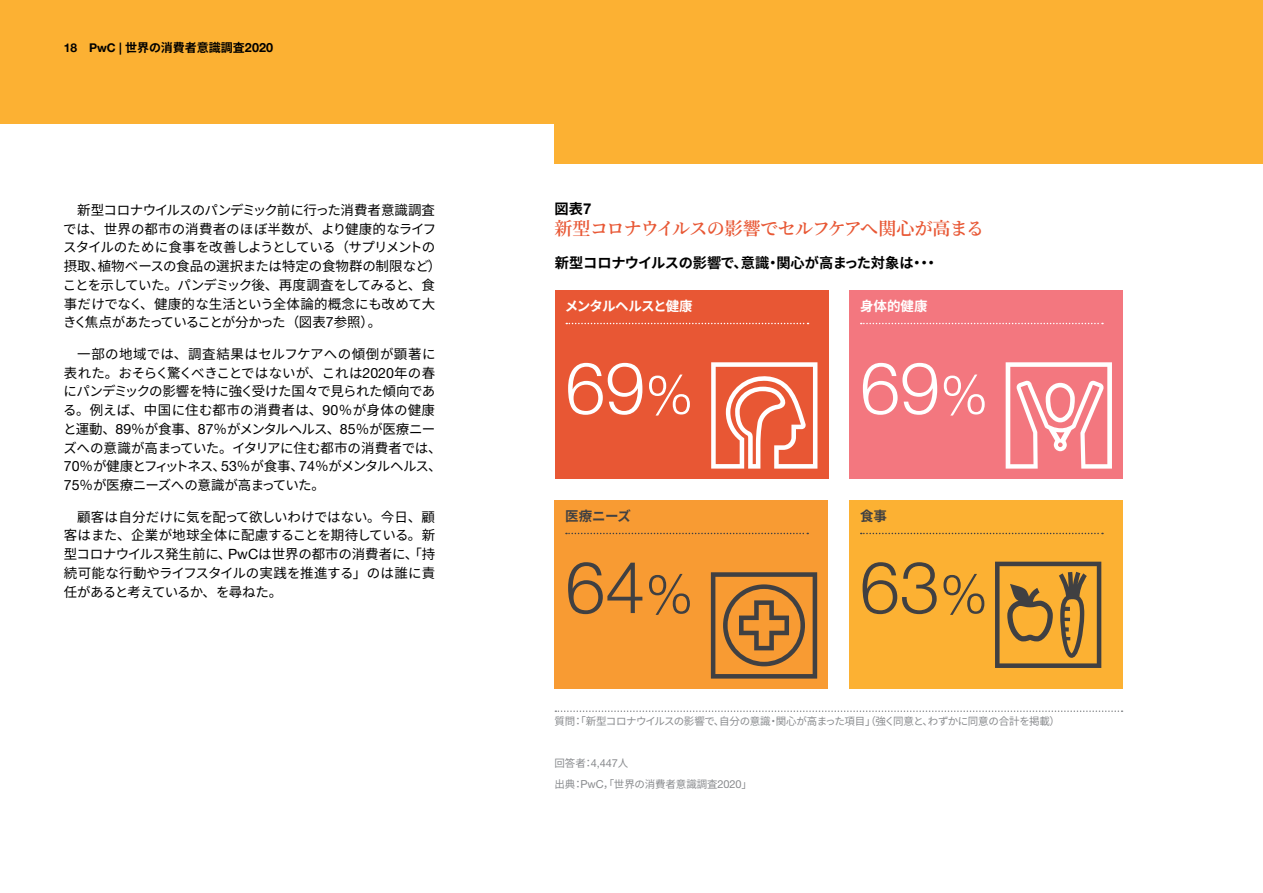
<style>
.page{position:relative;width:1263px;height:893px;background:#fff}
.page>*{position:absolute;margin:0;border:0;box-sizing:border-box;transform-origin:0 0}
.t1{font:300 72px "Helvetica Neue LT Pro";color:#fff}
.t2{font:300 72px "Helvetica Neue LT Pro";color:#404042}
.t3{font:600 18px "Noto Serif CJ Kjp";letter-spacing:-.035em;color:#e85734}
.t4{font:700 14.25px "Noto Sans CJ Kjp";letter-spacing:-.015em;color:#000}
.t5{font:13.5px/18.8px "Noto Sans CJ Kjp";letter-spacing:-.02em;color:#000}
.t6{font:700 13.5px "Noto Sans CJ Kjp";letter-spacing:-.07em;color:#fff}
.t7{font:700 13.5px "Noto Sans CJ Kjp";color:#404042}
.t8{font:700 13.5px "Noto Sans CJ Kjp";letter-spacing:-.03em;color:#fff}
.t9{font:700 12px "Noto Sans CJ Kjp";color:#000}
.t10{font:10.5px/21.1px "Noto Sans CJ Kjp";letter-spacing:-.025em;color:#898b8e}
.s1{font-family:"Helvetica Neue LT Pro"}
.s2{font-family:"Helvetica Neue LT Pro";font-size:12.6px}
.s3{font-family:"Helvetica Neue LT Pro";font-size:14.1px}
.s4{font-family:"Helvetica Neue LT Pro";font-size:15px}
.s5{font-size:54px}
.s6{font-family:"Helvetica Neue LT Pro";font-size:10.95px}
</style>
<div class="page">
<div style="left:0;top:0;width:849px;height:123px;background:#fcb133"></div>
<div style="left:555px;top:0;width:708px;height:164px;background:#fcb133"></div>
<div style="left:555px;top:291px;width:273px;height:188px;background:#e85734"></div>
<div style="left:849px;top:291px;width:273px;height:188px;background:#f3777f"></div>
<div style="left:555px;top:500px;width:273px;height:189px;background:#f89b33"></div>
<svg style="left:711px;top:362px;width:106px;height:107px"></svg>
<svg style="left:566px;top:323px;width:242px;height:1px"></svg>
<svg style="left:566px;top:533px;width:242px;height:1px"></svg>
<svg style="left:861px;top:323px;width:242px;height:1px"></svg>
<svg style="left:711px;top:572px;width:106px;height:107px"></svg>
<svg style="left:1006px;top:362px;width:106px;height:107px"></svg>
<div style="left:849px;top:500px;width:273px;height:189px;background:#fcb133"></div>
<svg style="left:861px;top:533px;width:242px;height:1px"></svg>
<svg style="left:995px;top:562px;width:106px;height:106px"></svg>
<svg style="left:555px;top:710px;width:567px;height:2px"></svg>
<p class="t9" style="left:64px;top:41px;width:211px"><span class="s1">18 PwC |</span> 世界の消費者意識調査<span class="s2">2020</span></p>
<p class="t5" style="left:63px;top:201px;width:380px;text-indent:14px">新型コロナウイルスのパンデミック前に行った消費者意識調査では、世界の都市の消費者のほぼ半数が、より健康的なライフスタイルのために食事を改善しようとしている（サプリメントの摂取、植物ベースの食品の選択または特定の食物群の制限など）ことを示していた。パンデミック後、再度調査をしてみると、食事だけでなく、健康的な生活という全体論的概念にも改めて大きく焦点があたっていることが分かった（図表<span class="s3">7</span>参照）。</p>
<p class="t5" style="left:63px;top:345px;width:380px;text-indent:14px">一部の地域では、調査結果はセルフケアへの傾倒が顕著に表れた。おそらく驚くべきことではないが、これは<span class="s3">2020</span>年の春にパンデミックの影響を特に強く受けた国々で見られた傾向である。例えば、中国に住む都市の消費者は、<span class="s3">90</span>％が身体の健康と運動、<span class="s3">89</span>％が食事、<span class="s3">87</span>％がメンタルヘルス、<span class="s3">85</span>％が医療ニーズへの意識が高まっていた。イタリアに住む都市の消費者では、<span class="s3">70</span>％が健康とフィットネス、<span class="s3">53</span>％が食事、<span class="s3">74</span>％がメンタルヘルス、<span class="s3">75</span>％が医療ニーズへの意識が高まっていた。</p>
<p class="t5" style="left:64px;top:508px;width:373px;text-align:justify;text-indent:14px">顧客は自分だけに気を配って欲しいわけではない。今日、顧客はまた、企業が地球全体に配慮することを期待している。新型コロナウイルス発生前に、<span class="s3">PwC</span>は世界の都市の消費者に、「持続可能な行動やライフスタイルの実践を推進する」のは誰に責任があると考えているか、を尋ねた。</p>
<p class="t4" style="left:555px;top:201px;width:38px">図表<span class="s4">7</span></p>
<h2 class="t3" style="left:555px;top:218px;width:431px">新型コロナウイルスの影響でセルフケアへ関心が高まる</h2>
<p class="t4" style="left:555px;top:255px;width:385px">新型コロナウイルスの影響で、意識・関心が高まった対象は・・・</p>
<p class="t6" style="left:565px;top:298px;width:129px">メンタルヘルスと健康</p>
<p class="t8" style="left:860px;top:298px;width:69px">身体的健康</p>
<h1 class="t1" style="left:565px;top:344px;width:130px">69<span class="s5">%</span></h1>
<h1 class="t1" style="left:860px;top:344px;width:130px">69<span class="s5">%</span></h1>
<p class="t7" style="left:565px;top:508px;width:67px">医療ニーズ</p>
<p class="t7" style="left:860px;top:508px;width:28px">食事</p>
<h1 class="t2" style="left:565px;top:543px;width:130px">64<span class="s5">%</span></h1>
<h1 class="t2" style="left:860px;top:543px;width:130px">63<span class="s5">%</span></h1>
<p class="t10" style="left:555px;top:710px;width:507px">質問：「新型コロナウイルスの影響で、自分の意識・関心が高まった項目」（強く同意と、わずかに同意の合計を掲載）</p>
<p class="t10" style="left:555px;top:753px;width:199px">回答者：<span class="s6">4,447</span>人<br>出典：<span class="s6">PwC</span>，「世界の消費者意識調査<span class="s6">2020</span>」</p>
</div>
